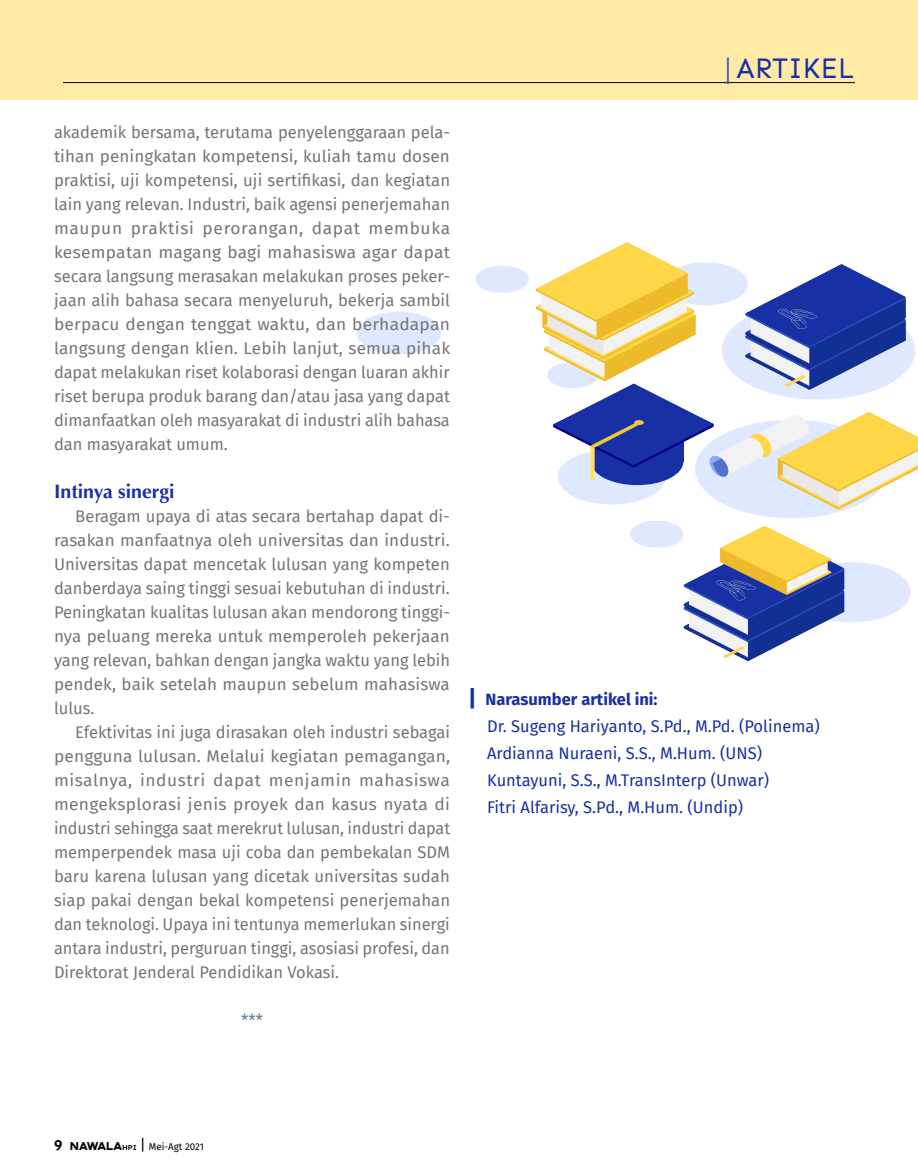
<style>
.page{position:relative;width:918px;height:1175px;background:#fff}
.page>*{position:absolute;margin:0;border:0;box-sizing:border-box;transform-origin:0 0}
.t1{font:29.7px "Sen";letter-spacing:.01em;color:#1730a3;scale:.91 1}
.t2{font:700 19.5px "Optima";color:#1730a3}
.t3{font:16.5px/24px "Fira Sans";color:#757575;text-align:justify}
.t4{font:16.5px/27px "Fira Sans";color:#1730a3}
.t5{font:16.5px "Fira Sans";color:#607d8b}
.t6{font:9.75px "Fira Sans";color:#000}
.s1{font-weight:800;color:#3f51b5}
.s2{font-weight:700;font-size:22.5px}
.s3{font-weight:700}
.s4{font-family:"Sen";font-weight:700;font-size:15px}
.s5{font-family:"Aemstel";font-size:11.25px}
.s6{font-family:"Sen";font-weight:700;font-size:7.5px}
.s7{font-size:15px}
</style>
<div class="page">
<svg style="left:357px;top:311px;width:84px;height:43px"></svg>
<svg style="left:475px;top:242px;width:443px;height:419px"></svg>
<div style="left:0;top:0;width:918px;height:100px;background:#ffeba6"></div>
<hr style="left:63px;top:82px;width:792px;height:1px;background:#000">
<p class="t3" style="left:54px;top:120px;width:398px">akademik bersama, terutama penyelenggaraan pela&shy;tihan peningkatan kompetensi, kuliah tamu dosen praktisi, uji kompetensi, uji sertifikasi, dan kegiatan lain yang relevan. Industri, baik agensi penerjemahan maupun praktisi perorangan, dapat membuka kesempatan magang bagi mahasiswa agar dapat secara langsung merasakan melakukan proses peker&shy;jaan alih bahasa secara menyeluruh, bekerja sambil berpacu dengan tenggat waktu, dan berhadapan langsung dengan klien. Lebih lanjut, semua pihak dapat melakukan riset kolaborasi dengan luaran akhir riset berupa produk barang dan/atau jasa yang dapat dimanfaatkan oleh masyarakat di industri alih bahasa dan masyarakat umum.</p>
<p class="t2" style="left:54px;top:480px;width:122px">Intinya sinergi</p>
<p class="t3" style="left:54px;top:504px;width:398px;text-indent:21px">Beragam upaya di atas secara bertahap dapat di&shy;rasakan manfaatnya oleh universitas dan industri.<br>Universitas dapat mencetak lulusan yang kompeten danberdaya saing tinggi sesuai kebutuhan di industri.<br>Peningkatan kualitas lulusan akan mendorong tinggi&shy;nya peluang mereka untuk memperoleh pekerjaan yang relevan, bahkan dengan jangka waktu yang lebih pendek, baik setelah maupun sebelum mahasiswa lulus.</p>
<p class="t3" style="left:54px;top:720px;width:398px;text-indent:21px">Efektivitas ini juga dirasakan oleh industri sebagai pengguna lulusan. Melalui kegiatan pemagangan, misalnya, industri dapat menjamin mahasiswa mengeksplorasi jenis proyek dan kasus nyata di industri sehingga saat merekrut lulusan, industri dapat memperpendek masa uji coba dan pembekalan SDM baru karena lulusan yang dicetak universitas sudah siap pakai dengan bekal kompetensi penerjemahan dan teknologi. Upaya ini tentunya memerlukan sinergi antara industri, perguruan tinggi, asosiasi profesi, dan Direktorat Jenderal Pendidikan Vokasi.</p>
<p class="t5" style="left:241px;top:1008px;width:23px">***</p>
<h1 class="t1" style="left:726px;top:51px;width:143px"><span class="s1">|</span> ARTIKEL</h1>
<p class="t4" style="left:487px;top:685px;width:334px;text-indent:-19px"><span class="s2">|</span> <span class="s3">Narasumber artikel ini:<br></span>Dr. Sugeng Hariyanto, S.Pd., M.Pd. (Polinema)<br>Ardianna Nuraeni, S.S., M.Hum. (UNS)<br>Kuntayuni, S.S., M.TransInterp (Unwar)<br>Fitri Alfarisy, S.Pd., M.Hum. (Undip)</p>
<p class="t6" style="left:54px;top:1139px;width:151px"><span class="s4">9</span> <span class="s5">NAWALA</span><span class="s6">HPI</span> <span class="s7">|</span> Mei-Agt 2021</p>
</div>
